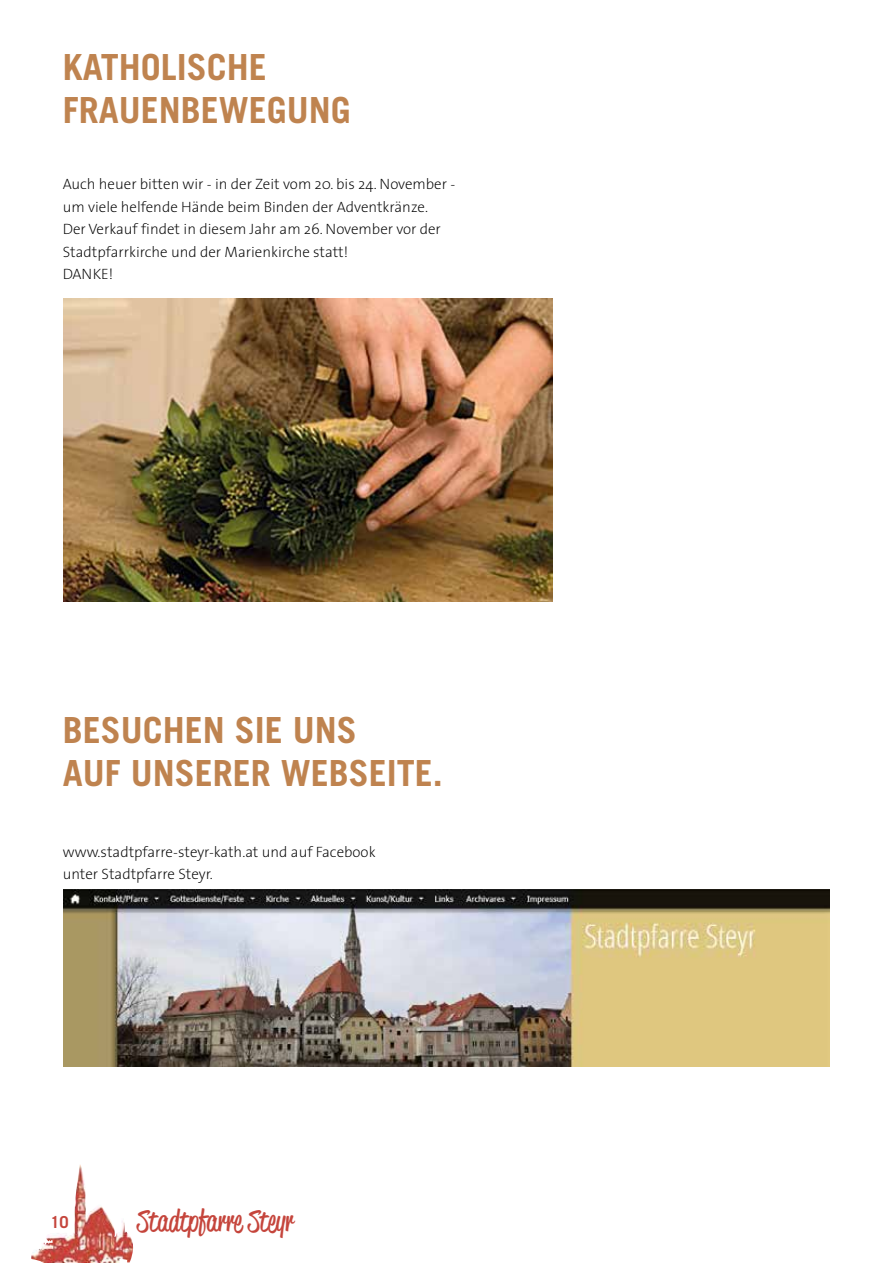
<style>
.page{position:relative;width:893px;height:1263px;background:#fff}
.page>*{position:absolute;margin:0;border:0;box-sizing:border-box;transform-origin:0 0}
.t1{font:700 36px/43.2px "Trade Gothic";color:#bf834f}
.t2{font:30px "Reklame Script Regular DEMO";color:#c5453c}
.t3{font:700 16.5px "Trade Gothic";color:#c5453c}
.t4{font:200 15px/22.5px "The Sans";color:#000}
</style>
<div class="page">
<img style="left:31px;top:1165px;width:103px;height:98px">
<img style="left:64px;top:890px;width:765px;height:177px">
<img style="left:64px;top:299px;width:489px;height:302px">
<h1 class="t1" style="left:63px;top:45px;width:290px">KATHOLISCHE<br>FRAUENBEWEGUNG</h1>
<p class="t4" style="left:63px;top:172px;width:394px">Auch heuer bitten wir - in der Zeit vom 20. bis 24. November - um viele helfende Hände beim Binden der Adventkränze.<br>Der Verkauf findet in diesem Jahr am 26. November vor der Stadtpfarrkirche und der Marienkirche statt!<br>DANKE!</p>
<h1 class="t1" style="left:63px;top:708px;width:382px">BESUCHEN SIE UNS<br>AUF UNSERER WEBSEITE.</h1>
<p class="t4" style="left:63px;top:840px;width:314px">www.stadtpfarre-steyr-kath.at und auf Facebook unter Stadtpfarre Steyr.</p>
<p class="t3" style="left:50px;top:1212px;width:20px">10</p>
<h2 class="t2" style="left:137px;top:1208px;width:158px">Stadtpfarre Steyr</h2>
</div>
